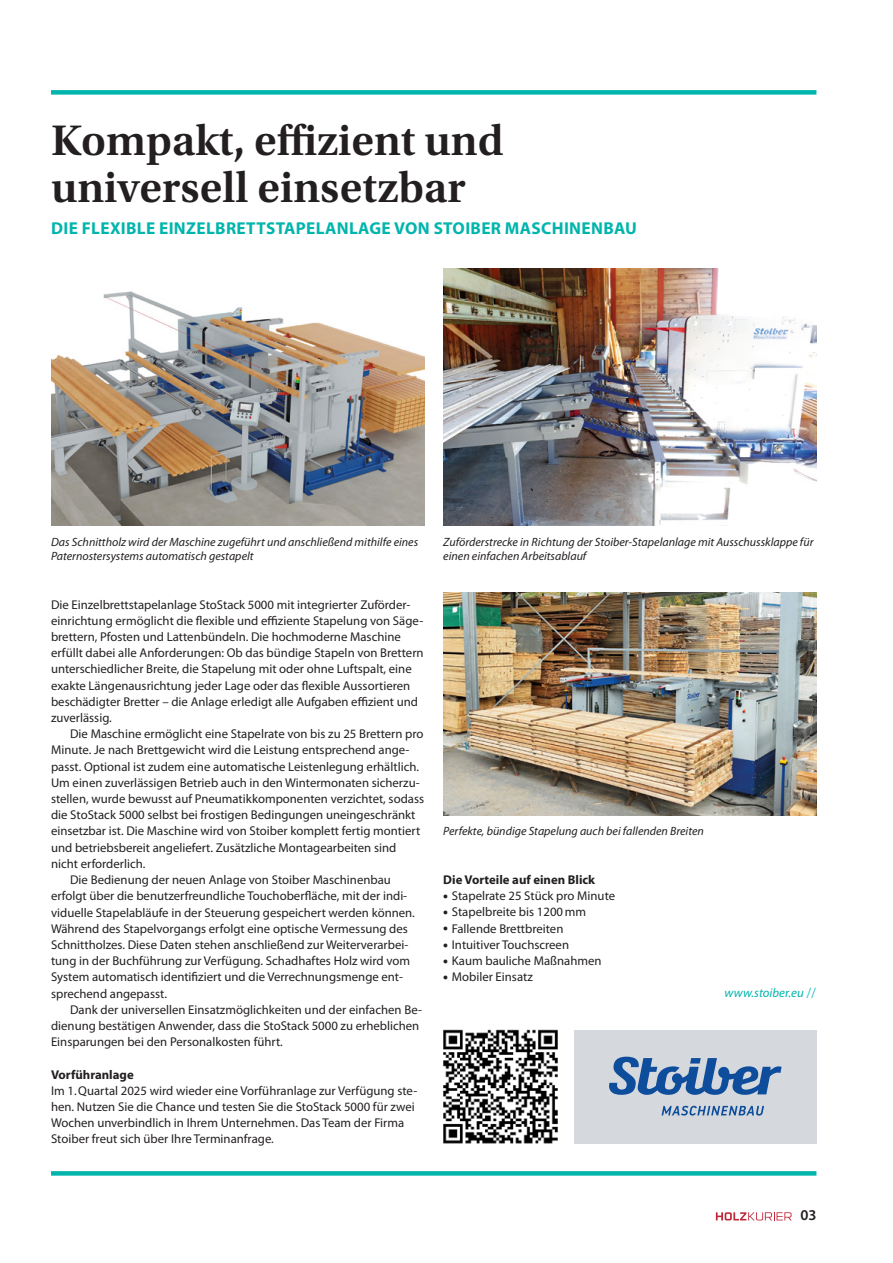
<style>
.page{position:relative;width:893px;height:1263px;background:#fff}
.page>*{position:absolute;margin:0;border:0;box-sizing:border-box;transform-origin:0 0}
.t1{font:600 45px/46.5px "Utopia Std";color:#231f20}
.t2{font:700 17.25px "Myriad Pro";letter-spacing:.02em;color:#00b5ac}
.t3{font:600 15px "Myriad Pro";color:#231f20}
.t4{font:12.75px/16.2px "Myriad Pro";color:#231f20}
.t5{font:700 12.75px "Myriad Pro";color:#231f20}
.t6{font:italic 12.75px "Myriad Pro";color:#00b5ac}
.t7{font:italic 12px/14.4px "Myriad Pro";color:#231f20}
.s1{font-weight:900;font-size:13.5px}
.s2{font-family:"Utopia Std";font-style:normal;font-size:13.5px}
</style>
<div class="page">
<div style="left:51px;top:90px;width:765px;height:5px;background:#00b5ac"></div>
<div style="left:574px;top:1030px;width:242px;height:113px;background:#d5d8dc"></div>
<svg style="left:609px;top:1057px;width:173px;height:58px"></svg>
<img style="left:443px;top:268px;width:373px;height:258px">
<img style="left:443px;top:592px;width:373px;height:224px">
<img style="left:51px;top:291px;width:373px;height:235px">
<svg style="left:51px;top:1171px;width:765px;height:4px;background:#09b7af"></svg>
<img style="left:443px;top:1030px;width:115px;height:113px">
<svg style="left:716px;top:1212px;width:76px;height:8px"></svg>
<h1 class="t1" style="left:51px;top:118px;width:454px">Kompakt, effizient und universell einsetzbar</h1>
<h2 class="t2" style="left:51px;top:217px;width:587px">DIE FLEXIBLE EINZELBRETTSTAPELANLAGE VON STOIBER MASCHINENBAU</h2>
<p class="t7" style="left:51px;top:534px;width:369px">Das Schnittholz wird der Maschine zugeführt und anschließend mithilfe eines<br>Paternostersystems automatisch gestapelt</p>
<p class="t4" style="left:51px;top:596px;width:374px">Die Einzelbrettstapelanlage StoStack 5000 mit integrierter Zuförder&shy;einrichtung ermöglicht die flexible und effiziente Stapelung von Säge&shy;brettern, Pfosten und Lattenbündeln. Die hochmoderne Maschine erfüllt dabei alle Anforderungen: Ob das bündige Stapeln von Brettern unterschiedlicher Breite, die Stapelung mit oder ohne Luftspalt, eine exakte Längenausrichtung jeder Lage oder das flexible Aussortieren beschädigter Bretter – die Anlage erledigt alle Aufgaben effizient und zuverlässig.</p>
<p class="t4" style="left:70px;top:726px;width:355px">Die Maschine ermöglicht eine Stapelrate von bis zu 25 Brettern pro</p>
<p class="t4" style="left:51px;top:742px;width:360px">Minute. Je nach Brettgewicht wird die Leistung entsprechend ange-</p>
<p class="t4" style="left:51px;top:758px;width:370px">passt. Optional ist zudem eine automatische Leistenlegung erhältlich.</p>
<p class="t4" style="left:51px;top:774px;width:370px">Um einen zuverlässigen Betrieb auch in den Wintermonaten sicherzu-</p>
<p class="t4" style="left:51px;top:790px;width:375px">stellen, wurde bewusst auf Pneumatikkomponenten verzichtet, sodass</p>
<p class="t4" style="left:51px;top:807px;width:366px">die StoStack 5000 selbst bei frostigen Bedingungen uneingeschränkt</p>
<p class="t4" style="left:51px;top:823px;width:371px">einsetzbar ist. Die Maschine wird von Stoiber komplett fertig montiert</p>
<p class="t4" style="left:51px;top:839px;width:347px">und betriebsbereit angeliefert. Zusätzliche Montagearbeiten sind</p>
<p class="t4" style="left:51px;top:855px;width:96px">nicht erforderlich.</p>
<p class="t4" style="left:70px;top:871px;width:322px">Die Bedienung der neuen Anlage von Stoiber Maschinenbau</p>
<p class="t4" style="left:51px;top:888px;width:358px">erfolgt über die benutzerfreundliche Touchoberfläche, mit der indi-</p>
<p class="t4" style="left:51px;top:904px;width:365px">viduelle Stapelabläufe in der Steuerung gespeichert werden können.</p>
<p class="t4" style="left:51px;top:920px;width:358px">Während des Stapelvorgangs erfolgt eine optische Vermessung des</p>
<p class="t4" style="left:51px;top:936px;width:359px">Schnittholzes. Diese Daten stehen anschließend zur Weiterverarbei-</p>
<p class="t4" style="left:51px;top:952px;width:361px">tung in der Buchführung zur Verfügung. Schadhaftes Holz wird vom</p>
<p class="t4" style="left:51px;top:969px;width:353px">System automatisch identifiziert und die Verrechnungsmenge ent-</p>
<p class="t4" style="left:51px;top:985px;width:117px">sprechend angepasst.</p>
<p class="t4" style="left:70px;top:1001px;width:353px">Dank der universellen Einsatzmöglichkeiten und der einfachen Be-</p>
<p class="t4" style="left:51px;top:1017px;width:370px">dienung bestätigen Anwender, dass die StoStack 5000 zu erheblichen</p>
<p class="t4" style="left:51px;top:1033px;width:233px">Einsparungen bei den Personalkosten führt.</p>
<p class="t5" style="left:51px;top:1066px;width:84px">Vorführanlage</p>
<p class="t4" style="left:51px;top:1082px;width:368px">Im 1.Quartal 2025 wird wieder eine Vorführanlage zur Verfügung ste&shy;hen. Nutzen Sie die Chance und testen Sie die StoStack 5000 für zwei Wochen unverbindlich in Ihrem Unternehmen. Das Team der Firma Stoiber freut sich über Ihre Terminanfrage.</p>
<p class="t7" style="left:443px;top:534px;width:372px">Zuförderstrecke in Richtung der Stoiber-Stapelanlage mit Ausschussklappe für einen einfachen Arbeitsablauf</p>
<p class="t7" style="left:443px;top:824px;width:262px">Perfekte, bündige Stapelung auch bei fallenden Breiten</p>
<p class="t5" style="left:443px;top:871px;width:153px">Die Vorteile auf einen Blick</p>
<p class="t4" style="left:443px;top:888px;width:173px"><span class="s1">•</span> Stapelrate 25 Stück pro Minute</p>
<p class="t4" style="left:443px;top:904px;width:144px"><span class="s1">•</span> Stapelbreite bis 1200mm</p>
<p class="t4" style="left:443px;top:920px;width:122px"><span class="s1">•</span> Fallende Brettbreiten</p>
<p class="t4" style="left:443px;top:936px;width:127px"><span class="s1">•</span> Intuitiver Touchscreen</p>
<p class="t4" style="left:443px;top:952px;width:160px"><span class="s1">•</span> Kaum bauliche Maßnahmen</p>
<p class="t4" style="left:443px;top:969px;width:91px"><span class="s1">•</span> Mobiler Einsatz</p>
<p class="t6" style="left:725px;top:985px;width:93px">www.stoiber.eu <span class="s2">//</span></p>
<p class="t3" style="left:800px;top:1206px;width:18px">03</p>
</div>
